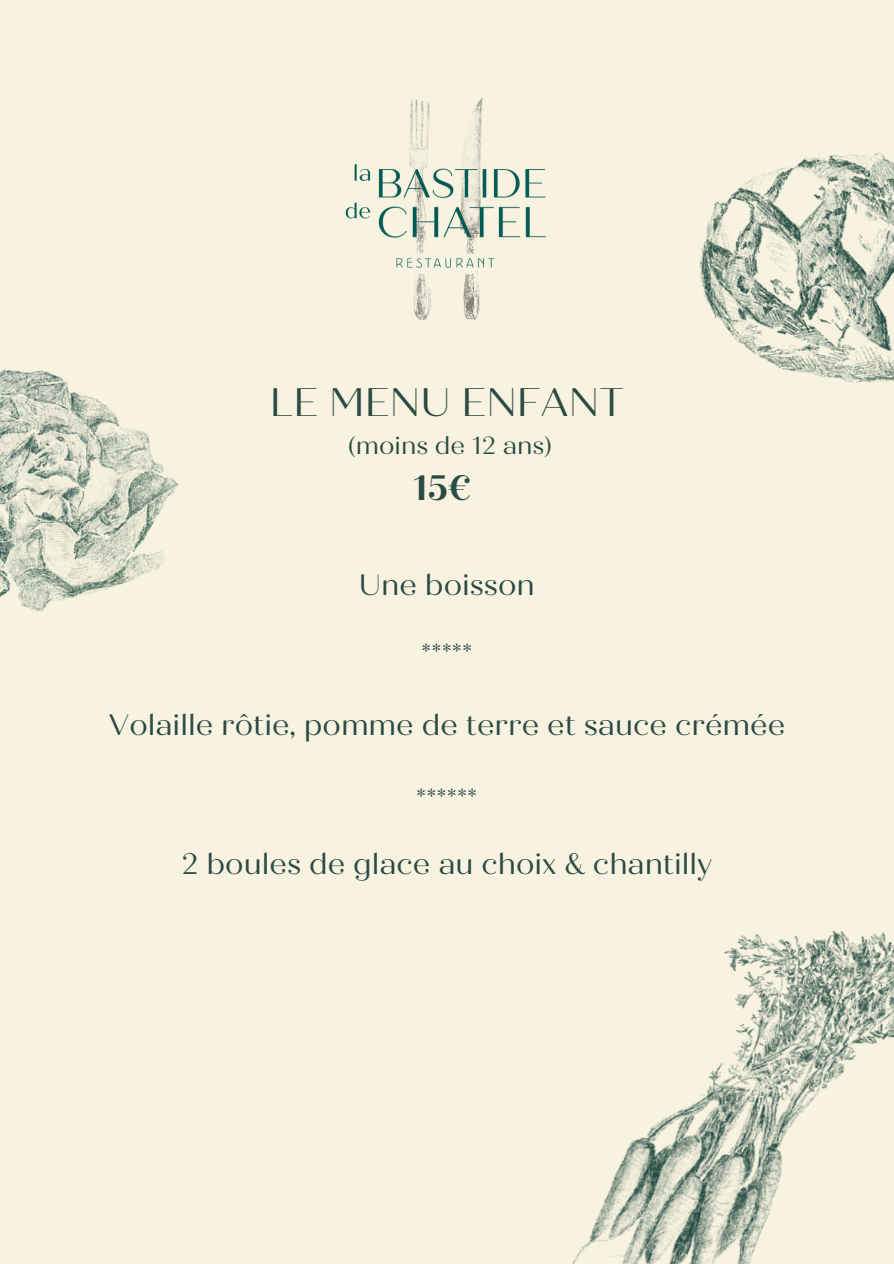
<style>
.page{position:relative;width:894px;height:1264px;background:#fff}
.page>*{position:absolute;margin:0;border:0;box-sizing:border-box;transform-origin:0 0}
.t1{font:39.75px "Quiche Display";color:#2b4a43}
.t2{font:700 35.25px "Quiche Display";color:#2b4a43}
.t3{font:29.55px "Quiche Display";color:#2b4a43}
.t4{font:24.75px "Quiche Display";color:#2b4a43}
</style>
<div class="page">
<div style="left:0;top:0;width:893px;height:1263px;background:#f8f3e0"></div>
<img style="left:0;top:369px;width:179px;height:243px">
<img style="left:572px;top:930px;width:321px;height:333px">
<img style="left:699px;top:153px;width:194px;height:230px">
<img style="left:345px;top:97px;width:202px;height:223px">
<p class="t1" style="left:270px;top:378px;width:355px">LE MENU ENFANT</p>
<p class="t4" style="left:347px;top:431px;width:206px">(moins de 12 ans)</p>
<p class="t2" style="left:413px;top:467px;width:59px">15€</p>
<p class="t3" style="left:359px;top:567px;width:177px">Une boisson</p>
<p class="t3" style="left:421px;top:637px;width:53px">*****</p>
<p class="t3" style="left:108px;top:706px;width:678px">Volaille rôtie, pomme de terre et sauce crémée</p>
<h1 class="t3" style="left:416px;top:782px;width:63px">******</h1>
<h1 class="t3" style="left:181px;top:846px;width:532px">2 boules de glace au choix &amp; chantilly</h1>
</div>
